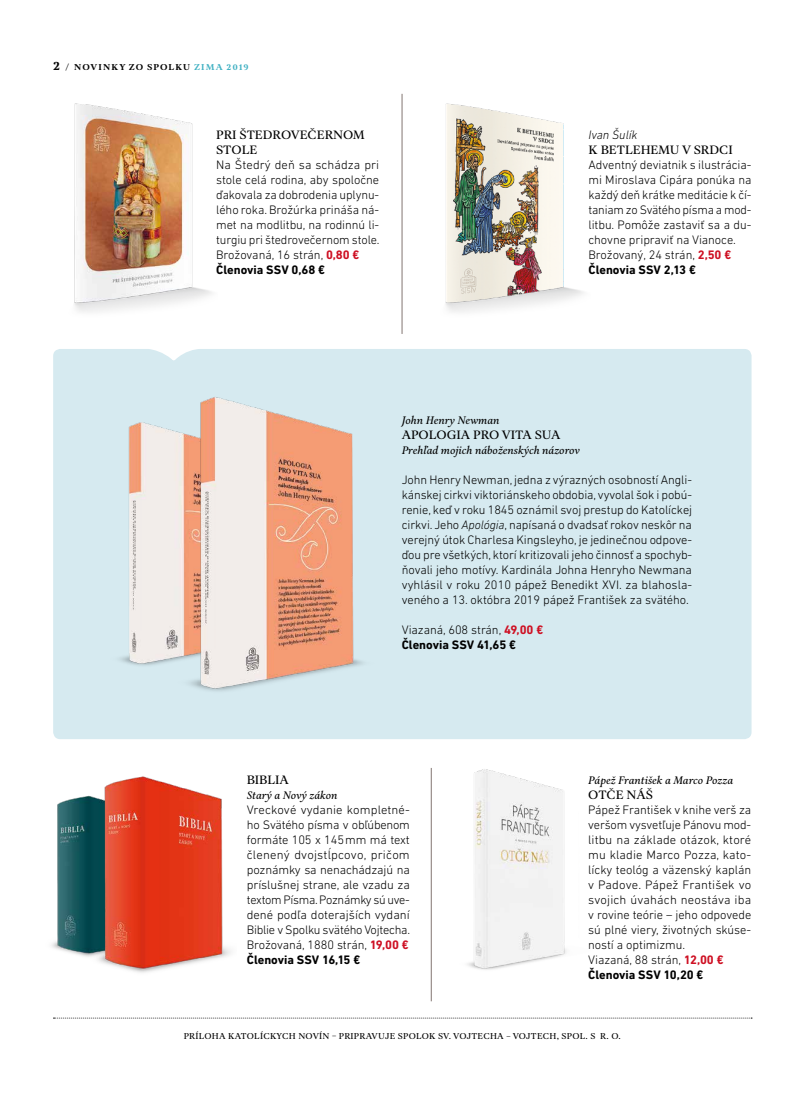
<style>
.page{position:relative;width:787px;height:1099px;background:#fff}
.page>*{position:absolute;margin:0;border:0;box-sizing:border-box;transform-origin:0 0}
.t1{font:300 12.5px/15px "DIN Next LT Pro";letter-spacing:-.005em;color:#000}
.t2{font:12.5px/15px "Aria Text G3";letter-spacing:-.005em;color:#000}
.t3{font:italic 300 12.5px "DIN Next LT Pro";letter-spacing:-.005em;color:#000}
.t4{font:italic 11.25px "Aria Text G3";color:#000}
.t5{font:8.75px "Aria Text G3";letter-spacing:.025em;color:#000}
.t6{font:700 8.75px "Aria Text G3";letter-spacing:.12em;color:#000}
.s1{font-size:12.5px}
.s2{color:#41b1c3}
.s3{font-weight:700;color:#ce1023}
.s4{font-weight:700}
.s5{font-style:italic}
</style>
<div class="page">
<svg style="left:53px;top:1017px;width:699px;height:1px"></svg>
<div style="left:53px;top:349px;width:698px;height:390px;background:#d6eaf0"></div>
<hr style="left:402px;top:94px;width:1px;height:240px;background:#837672">
<hr style="left:431px;top:768px;width:1px;height:233px;background:#837672">
<img style="left:74px;top:103px;width:138px;height:209px">
<img style="left:445px;top:103px;width:139px;height:209px">
<img style="left:51px;top:798px;width:24px;height:156px">
<img style="left:79px;top:404px;width:60px;height:278px">
<img style="left:139px;top:376px;width:275px;height:335px">
<img style="left:75px;top:776px;width:156px;height:197px">
<img style="left:467px;top:769px;width:100px;height:201px">
<p class="t6" style="left:53px;top:61px;width:197px"><span class="s1">2</span> / NOVINKY ZO SPOLKU <span class="s2">ZIMA 2019</span></p>
<p class="t2" style="left:216px;top:128px;width:150px">PRI ŠTEDROVEČERNOM<br>STOLE</p>
<p class="t1" style="left:216px;top:157px;width:165px">Na Štedrý deň sa schádza pri stole celá rodina, aby spoločne ďakovala za dobrodenia uplynu&shy;lého roka. Brožúrka prináša ná&shy;met na modlitbu, na rodinnú li&shy;turgiu pri štedrovečernom stole.<br>Brožovaná, 16 strán, <span class="s3">0,80 €<br></span><span class="s4">Členovia SSV 0,68 €</span></p>
<p class="t3" style="left:588px;top:127px;width:51px">Ivan Šulík</p>
<p class="t2" style="left:588px;top:143px;width:146px">K BETLEHEMU V SRDCI</p>
<p class="t1" style="left:588px;top:157px;width:164px">Adventný deviatnik s ilustrácia&shy;mi Miroslava Cipára ponúka na každý deň krátke meditácie k čí&shy;taniam zo Svätého písma a mod&shy;litbu. Pomôže zastaviť sa a du&shy;chovne pripraviť na Vianoce.<br>Brožovaný, 24 strán, <span class="s3">2,50 €<br></span><span class="s4">Členovia SSV 2,13 €</span></p>
<p class="t4" style="left:402px;top:413px;width:99px">John Henry Newman</p>
<p class="t2" style="left:402px;top:428px;width:160px">APOLOGIA PRO VITA SUA</p>
<p class="t4" style="left:402px;top:443px;width:180px">Prehľad mojich náboženských názorov</p>
<p class="t1" style="left:402px;top:472px;width:292px;text-align:justify">John Henry Newman, jedna z výrazných osobností Angli&shy;kánskej cirkvi viktoriánskeho obdobia, vyvolal šok i pobú&shy;renie, keď v roku 1845 oznámil svoj prestup do Katolíckej cirkvi. Jeho <span class="s5">Apológia</span>, napísaná o dvadsať rokov neskôr na verejný útok Charlesa Kingsleyho, je jedinečnou odpove&shy;ďou pre všetkých, ktorí kritizovali jeho činnosť a spochyb&shy;ňovali jeho motívy. Kardinála Johna Henryho Newmana vyhlásil v roku 2010 pápež Benedikt XVI. za blahosla&shy;veného a 13. októbra 2019 pápež František za svätého.</p>
<p class="t1" style="left:402px;top:622px;width:143px">Viazaná, 608 strán, <span class="s3">49,00 €<br></span><span class="s4">Členovia SSV 41,65 €</span></p>
<p class="t2" style="left:247px;top:773px;width:44px">BIBLIA</p>
<p class="t4" style="left:247px;top:788px;width:92px">Starý a Nový zákon</p>
<p class="t1" style="left:247px;top:802px;width:165px;text-align:justify">Vreckové vydanie kompletné&shy;ho Svätého písma v obľúbenom formáte 105 x 145mm má text členený dvojstĺpcovo, pričom poznámky sa nenachádzajú na príslušnej strane, ale vzadu za textom Písma. Poznámky sú uve&shy;dené podľa doterajších vydaní Biblie v Spolku svätého Vojtecha.<br>Brožovaná, 1880 strán, <span class="s3">19,00 € </span><span class="s4">Členovia SSV 16,15 €</span></p>
<p class="t4" style="left:588px;top:773px;width:146px">Pápež František a Marco Pozza</p>
<p class="t2" style="left:588px;top:788px;width:66px">OTČE NÁŠ</p>
<p class="t1" style="left:588px;top:802px;width:165px">Pápež František v knihe verš za veršom vysvetľuje Pánovu mod&shy;litbu na základe otázok, ktoré mu kladie Marco Pozza, kato&shy;lícky teológ a väzenský kaplán v Padove. Pápež František vo svojich úvahách neostáva iba v rovine teórie – jeho odpovede sú plné viery, životných skúse&shy;ností a optimizmu.<br>Viazaná, 88 strán, <span class="s3">12,00 €<br></span><span class="s4">Členovia SSV 10,20 €</span></p>
<p class="t5" style="left:184px;top:1030px;width:438px">PRÍLOHA KATOLÍCKYCH NOVÍN – PRIPRAVUJE SPOLOK SV. VOJTECHA – VOJTECH, SPOL. S R. O.</p>
</div>
